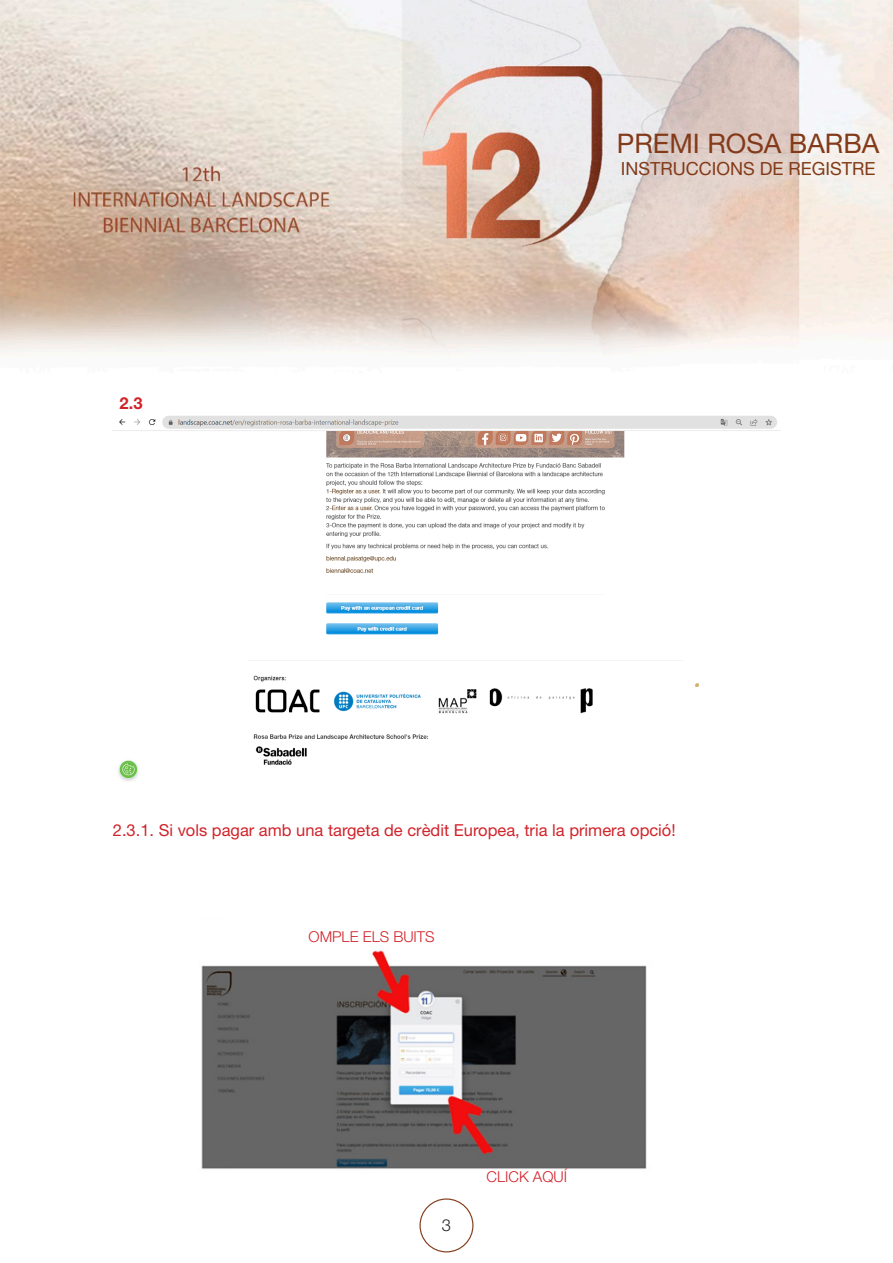
<style>
.page{position:relative;width:893px;height:1263px;background:#fff}
.page>*{position:absolute;margin:0;border:0;box-sizing:border-box;transform-origin:0 0}
.t1{font:27px "Helvetica Neue";color:#833a19}
.t2{font:18px "Helvetica Neue";color:#833a19}
.t3{font:16.5px "Helvetica Neue";color:#d1232a}
.t4{font:700 16.5px "Helvetica Neue";color:#d1232a}
.t5{font:300 16.5px "Helvetica Neue";color:#231f20}
.t6{font:300 15px "Helvetica Neue";color:#d1232a}
</style>
<div class="page">
<img style="left:0;top:0;width:893px;height:352px">
<div style="left:419px;top:1198px;width:54px;height:54px;border:1px solid #833a19;border-radius:50%"></div>
<img style="left:113px;top:416px;width:667px;height:365px">
<img style="left:201px;top:948px;width:446px;height:222px">
<p class="t4" style="left:120px;top:393px;width:24px">2.3</p>
<h1 class="t1" style="left:617px;top:127px;width:264px">PREMI ROSA BARBA</h1>
<p class="t2" style="left:621px;top:157px;width:256px">INSTRUCCIONS DE REGISTRE</p>
<p class="t3" style="left:113px;top:821px;width:564px">2.3.1. Si vols pagar amb una targeta de crèdit Europea, tria la primera opció!</p>
<p class="t6" style="left:309px;top:927px;width:128px">OMPLE ELS BUITS</p>
<p class="t5" style="left:442px;top:1215px;width:11px">3</p>
<p class="t6" style="left:486px;top:1168px;width:82px">CLICK AQUÍ</p>
</div>
